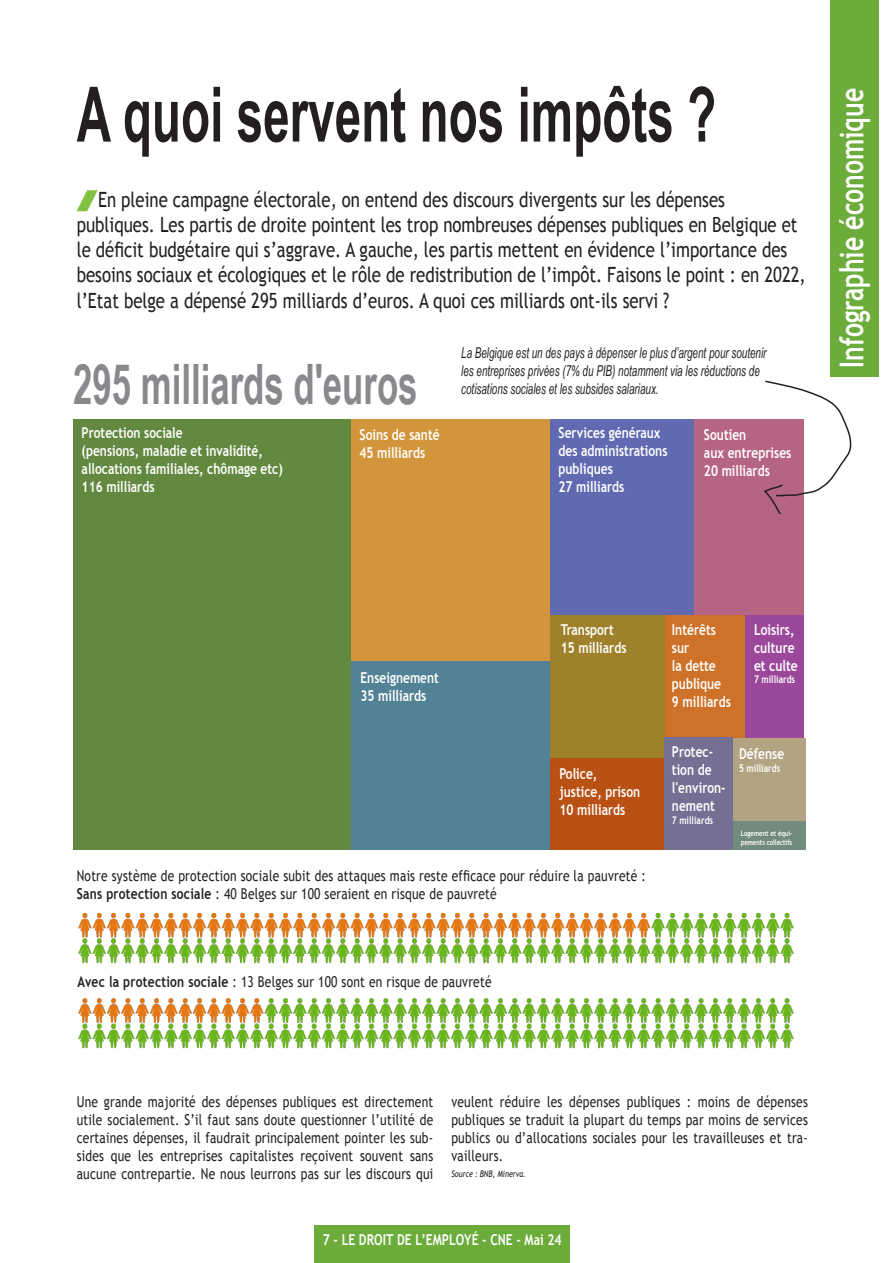
<style>
.page{position:relative;width:893px;height:1263px;background:#fff}
.page>*{position:absolute;margin:0;border:0;box-sizing:border-box;transform-origin:0 0}
.Titre_23{font:700 76.5px "Arial Narrow";color:#231f20;scale:.76 1}
.Titre_23-2{font:700 55.8px "Arial Narrow";color:#87898c;scale:.76 1}
.Rubriques{font:700 33px "Trebuchet MS";color:#fff;scale:.75 1}
.t1{font:21px/25.2px "Trebuchet MS";color:#231f20;scale:.8 1}
.Texte_courrant{font:15px/18px "Trebuchet MS";letter-spacing:.02em;color:#231f20;text-align:justify;scale:.8 1}
.Texte_courrant-2{font:700 15px/18px "Trebuchet MS";color:#fff;scale:.8 1}
.notes{font:italic 15px/18px "Arial Narrow";color:#231f20;scale:.8 1}
.Texte_courrant-3{font:700 15px "Trebuchet MS";color:#fff;scale:.81 1}
.Texte_courrant-4{font:700 10.5px "Trebuchet MS";color:#fff;scale:.8 1}
.notes-2{font:italic 9px "Trebuchet MS";color:#231f20;scale:.8 1}
.Texte_courrant-5{font:700 7.5px/9px "Trebuchet MS";color:#fff;scale:.8 1}
.s1{font-weight:700}
</style>
<div class="page">
<div style="left:314px;top:1225px;width:256px;height:38px;background:#6bac3a"></div>
<div style="left:831px;top:0;width:48px;height:376px;background:#6bac3a"></div>
<div style="left:73px;top:419px;width:279px;height:431px;background:#638941"></div>
<div style="left:352px;top:419px;width:198px;height:242px;background:#d2953b"></div>
<div style="left:550px;top:419px;width:145px;height:196px;background:#616ab1"></div>
<div style="left:695px;top:419px;width:109px;height:196px;background:#b56583"></div>
<div style="left:352px;top:661px;width:199px;height:189px;background:#528295"></div>
<div style="left:550px;top:615px;width:115px;height:144px;background:#9f812c"></div>
<div style="left:550px;top:759px;width:115px;height:91px;background:#b95014"></div>
<div style="left:665px;top:615px;width:81px;height:124px;background:#cd7228"></div>
<div style="left:746px;top:615px;width:58px;height:123px;background:#9b489b"></div>
<div style="left:665px;top:738px;width:68px;height:112px;background:#737093"></div>
<div style="left:733px;top:738px;width:72px;height:83px;background:#b2a383"></div>
<div style="left:733px;top:821px;width:72px;height:29px;background:#738b7e"></div>
<svg style="left:764px;top:380px;width:87px;height:134px"></svg>
<img style="left:78px;top:912px;width:716px;height:52px">
<img style="left:78px;top:998px;width:716px;height:51px">
<p class="Titre_23" style="left:77px;top:57px;width:843px">A quoi servent nos impôts ?</p>
<p class="t1" style="left:77px;top:187px;width:913px;text-indent:21px">En pleine campagne électorale, on entend des discours divergents sur les dépenses publiques. Les partis de droite pointent les trop nombreuses dépenses publiques en Belgique et le déficit budgétaire qui s’aggrave. A gauche, les partis mettent en évidence l’importance des besoins sociaux et écologiques et le rôle de redistribution de l’impôt. Faisons le point : en 2022, l’Etat belge a dépensé 295 milliards d’euros. A quoi ces milliards ont-ils servi ?</p>
<p class="Titre_23-2" style="left:73px;top:342px;width:455px">295 milliards d'euros</p>
<p class="Texte_courrant-2" style="left:82px;top:423px;width:128px">Protection sociale</p>
<p class="Texte_courrant-2" style="left:82px;top:441px;width:253px">(pensions, maladie et invalidité, allocations familiales, chômage etc)</p>
<p class="Texte_courrant-2" style="left:82px;top:477px;width:93px">116 milliards</p>
<p class="Texte_courrant-2" style="left:360px;top:426px;width:102px">Soins de santé</p>
<p class="Texte_courrant-2" style="left:360px;top:444px;width:84px">45 milliards</p>
<p class="notes" style="left:461px;top:343px;width:383px">La Belgique est un des pays à dépenser le plus d’argent pour soutenir les entreprises privées (7% du PIB) notamment via les réductions de cotisations sociales et les subsides salariaux.</p>
<p class="Texte_courrant-2" style="left:559px;top:423px;width:138px">Services généraux des administrations publiques</p>
<p class="Texte_courrant-2" style="left:559px;top:477px;width:84px">27 milliards</p>
<p class="Texte_courrant-2" style="left:704px;top:426px;width:54px">Soutien</p>
<p class="Texte_courrant-2" style="left:704px;top:444px;width:111px">aux entreprises</p>
<p class="Texte_courrant-2" style="left:704px;top:462px;width:84px">20 milliards</p>
<p class="Rubriques" style="left:831px;top:368px;width:374px;rotate:-90deg">Infographie économique</p>
<p class="Texte_courrant-2" style="left:360px;top:669px;width:100px">Enseignement</p>
<p class="Texte_courrant-2" style="left:360px;top:687px;width:84px">35 milliards</p>
<p class="Texte_courrant-2" style="left:561px;top:620px;width:68px">Transport</p>
<p class="Texte_courrant-2" style="left:561px;top:638px;width:84px">15 milliards</p>
<p class="Texte_courrant-2" style="left:559px;top:765px;width:102px">Police, justice, prison</p>
<p class="Texte_courrant-2" style="left:559px;top:801px;width:84px">10 milliards</p>
<p class="Texte_courrant" style="left:77px;top:866px;width:713px">Notre système de protection sociale subit des attaques mais reste efficace pour réduire la pauvreté :</p>
<p class="Texte_courrant" style="left:77px;top:884px;width:526px"><span class="s1">Sans protection sociale</span> : 40 Belges sur 100 seraient en risque de pauvreté</p>
<p class="Texte_courrant-2" style="left:672px;top:620px;width:63px">Intérêts sur<br>la dette publique</p>
<p class="Texte_courrant-2" style="left:672px;top:692px;width:75px">9 milliards</p>
<p class="Texte_courrant-2" style="left:754px;top:620px;width:56px">Loisirs, culture et culte</p>
<p class="Texte_courrant-4" style="left:754px;top:673px;width:53px">7 milliards</p>
<p class="Texte_courrant-2" style="left:672px;top:743px;width:69px">Protec&shy;tion de l'environ&shy;nement</p>
<p class="Texte_courrant-4" style="left:672px;top:813px;width:53px">7 milliards</p>
<p class="Texte_courrant-2" style="left:739px;top:745px;width:58px">Défense</p>
<p class="Texte_courrant-4" style="left:739px;top:761px;width:53px">5 milliards</p>
<p class="Texte_courrant-5" style="left:741px;top:828px;width:66px">Logement et équi&shy;pements collectifs</p>
<p class="Texte_courrant" style="left:77px;top:973px;width:519px"><span class="s1">Avec la protection sociale</span> : 13 Belges sur 100 sont en risque de pauvreté</p>
<p class="Texte_courrant" style="left:77px;top:1092px;width:447px">Une grande majorité des dépenses publiques est directement utile socialement. S’il faut sans doute questionner l’utilité de certaines dépenses, il faudrait principalement pointer les sub&shy;sides que les entreprises capitalistes reçoivent souvent sans aucune contrepartie. Ne nous leurrons pas sur les discours qui</p>
<p class="Texte_courrant" style="left:451px;top:1092px;width:447px">veulent réduire les dépenses publiques : moins de dépenses publiques se traduit la plupart du temps par moins de services publics ou d’allocations sociales pour les travailleuses et tra&shy;vailleurs.</p>
<p class="notes-2" style="left:451px;top:1168px;width:95px">Source : BNB, Minerva.</p>
<p class="Texte_courrant-3" style="left:323px;top:1230px;width:296px">7 - LE DROIT DE L’EMPLOYÉ - CNE - Mai 24</p>
</div>
